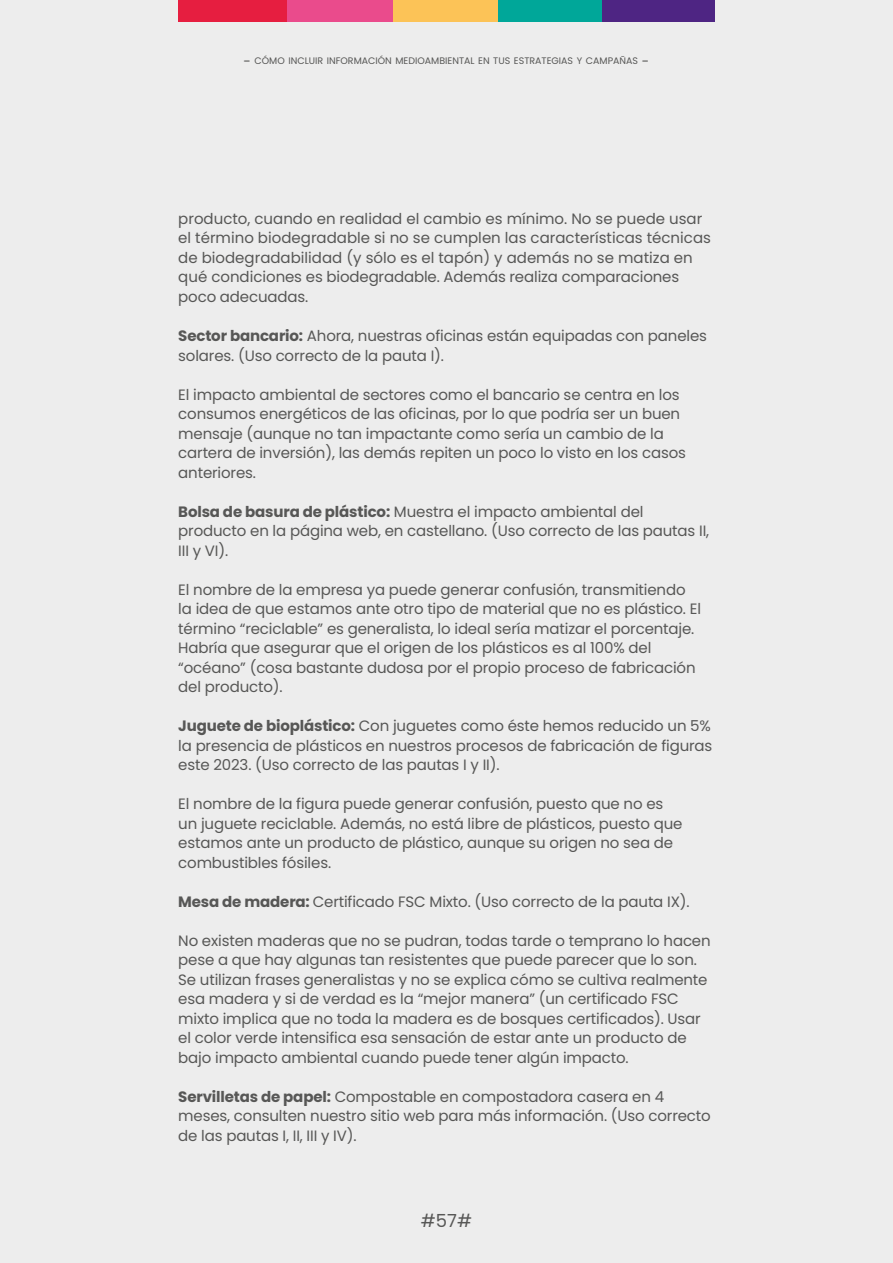
<style>
.page{position:relative;width:893px;height:1263px;background:#ededed}
.page>*{position:absolute;margin:0;border:0;box-sizing:border-box;transform-origin:0 0}
.t1{font:18px "Poppins";color:#575756}
.t2{font:15px/19.5px "Poppins";letter-spacing:-.01em;color:#575756}
.t3{font:9.45px "Poppins";color:#575756}
.s1{font-size:13.5px}
.s2{font-weight:700}
.s3{color:#ededed}
</style>
<div class="page">
<div style="left:602px;top:0;width:113px;height:21px;background:#4e2583"></div>
<div style="left:497px;top:0;width:105px;height:21px;background:#00a799"></div>
<div style="left:392px;top:0;width:106px;height:21px;background:#fcc357"></div>
<div style="left:287px;top:0;width:105px;height:21px;background:#ea4b8c"></div>
<div style="left:178px;top:0;width:109px;height:21px;background:#e61e40"></div>
<p class="t3" style="left:243px;top:55px;width:407px"><span class="s1">-</span> CÓMO INCLUIR INFORMACIÓN MEDIOAMBIENTAL EN TUS ESTRATEGIAS Y CAMPAÑAS <span class="s1">-</span></p>
<p class="t2" style="left:178px;top:209px;width:534px">producto, cuando en realidad el cambio es mínimo. No se puede usar el término biodegradable si no se cumplen las características técnicas de biodegradabilidad (y sólo es el tapón) y además no se matiza en qué condiciones es biodegradable. Además realiza comparaciones poco adecuadas.</p>
<p class="t2" style="left:178px;top:326px;width:530px"><span class="s2">Sector bancario:</span> Ahora, nuestras oficinas están equipadas con paneles solares. (Uso correcto de la pauta I).<span class="s3">.</span></p>
<p class="t2" style="left:178px;top:385px;width:509px">El impacto ambiental de sectores como el bancario se centra en los consumos energéticos de las oficinas, por lo que podría ser un buen mensaje (aunque no tan impactante como sería un cambio de la cartera de inversión), las demás repiten un poco lo visto en los casos anteriores.</p>
<p class="t2" style="left:178px;top:502px;width:532px"><span class="s2">Bolsa de basura de plástico:</span> Muestra el impacto ambiental del producto en la página web, en castellano. (Uso correcto de las pautas II,<br>III y VI).<span class="s3">.</span></p>
<p class="t2" style="left:178px;top:580px;width:524px">El nombre de la empresa ya puede generar confusión, transmitiendo la idea de que estamos ante otro tipo de material que no es plástico. El término “reciclable” es generalista, lo ideal sería matizar el porcentaje.<br>Habría que asegurar que el origen de los plásticos es al 100% del “océano” (cosa bastante dudosa por el propio proceso de fabricación del producto).</p>
<p class="t2" style="left:178px;top:716px;width:536px;text-align:justify"><span class="s2">Juguete de bioplástico:</span> Con juguetes como éste hemos reducido un 5% la presencia de plásticos en nuestros procesos de fabricación de figuras este 2023. (Uso correcto de las pautas I y II).<span class="s3">.</span></p>
<p class="t2" style="left:178px;top:794px;width:506px">El nombre de la figura puede generar confusión, puesto que no es un juguete reciclable. Además, no está libre de plásticos, puesto que estamos ante un producto de plástico, aunque su origen no sea de combustibles fósiles.</p>
<p class="t2" style="left:178px;top:892px;width:516px"><span class="s2">Mesa de madera:</span> Certificado FSC Mixto. (Uso correcto de la pauta IX).<span class="s3">.</span></p>
<p class="t2" style="left:178px;top:931px;width:534px">No existen maderas que no se pudran, todas tarde o temprano lo hacen pese a que hay algunas tan resistentes que puede parecer que lo son.<br>Se utilizan frases generalistas y no se explica cómo se cultiva realmente esa madera y si de verdad es la “mejor manera” (un certificado FSC mixto implica que no toda la madera es de bosques certificados). Usar el color verde intensifica esa sensación de estar ante un producto de bajo impacto ambiental cuando puede tener algún impacto.</p>
<p class="t2" style="left:178px;top:1087px;width:534px"><span class="s2">Servilletas de papel:</span> Compostable en compostadora casera en 4 meses, consulten nuestro sitio web para más información. (Uso correcto de las pautas I, II, III y IV).<span class="s3">.</span></p>
<p class="t1" style="left:421px;top:1210px;width:53px">#57#</p>
</div>
